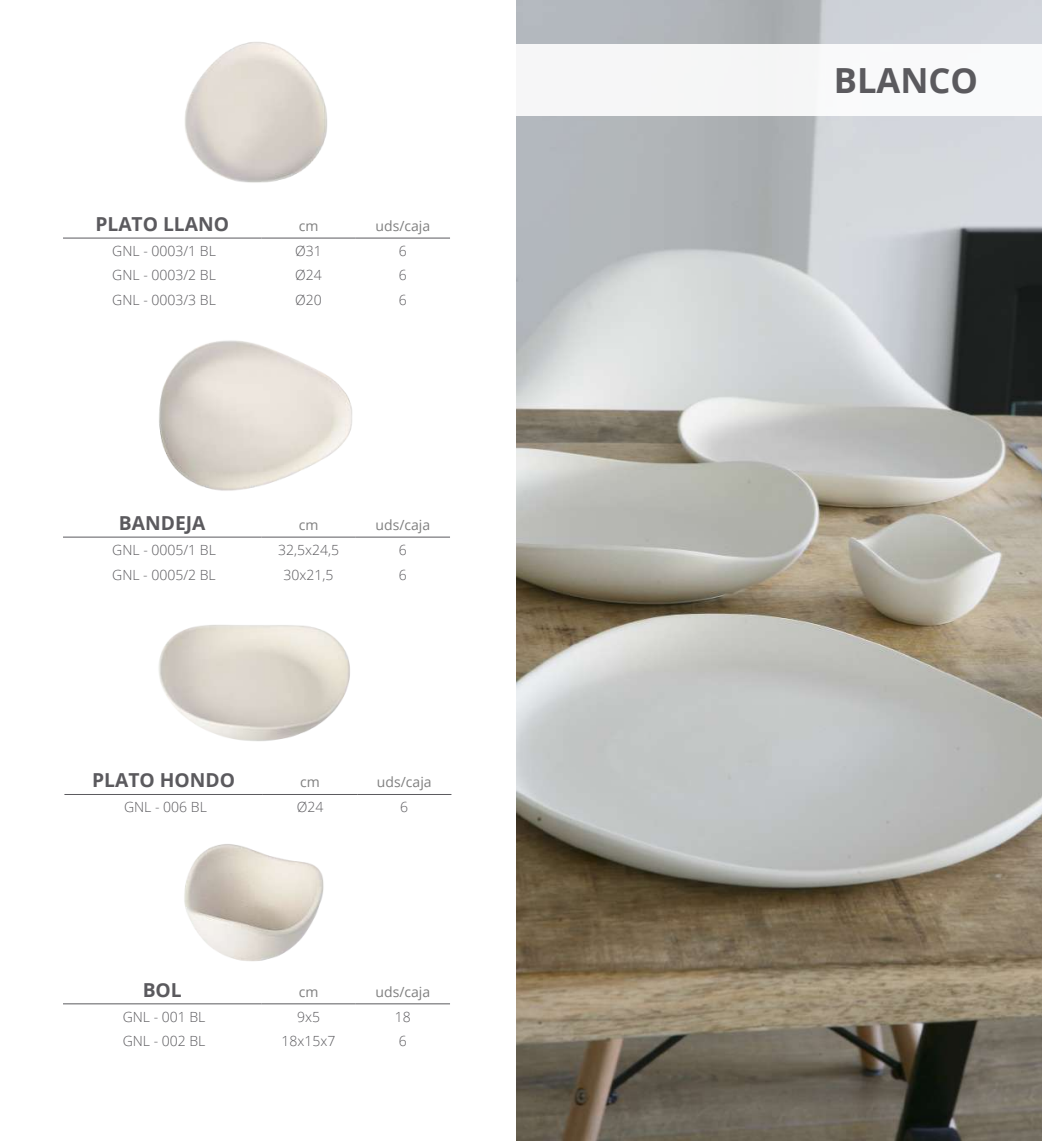
<style>
.page{position:relative;width:1042px;height:1141px;background:#fff}
.page>*{position:absolute;margin:0;border:0;box-sizing:border-box;transform-origin:0 0}
.t1{font:700 34.65px "Open Sans";color:#5b5a5e}
.t2{font:700 19.25px "Open Sans";color:#5b5a5e}
.t3{font:300 14px "Open Sans";color:#5b5a5e}
.t4{font:14px "Open Sans";color:#808080}
</style>
<div class="page">
<img style="left:516px;top:0;width:526px;height:1141px">
<div style="left:516px;top:44px;width:526px;height:72px;background:#f6f6f7"></div>
<hr style="left:261px;top:1004px;width:95px;height:1px;background:#5b5a5e">
<hr style="left:356px;top:1004px;width:94px;height:1px;background:#5b5a5e">
<hr style="left:63px;top:1004px;width:198px;height:1px;background:#5b5a5e">
<hr style="left:261px;top:537px;width:95px;height:1px;background:#5b5a5e">
<hr style="left:356px;top:537px;width:94px;height:1px;background:#5b5a5e">
<hr style="left:63px;top:537px;width:198px;height:1px;background:#5b5a5e">
<hr style="left:263px;top:794px;width:94px;height:1px;background:#5b5a5e">
<hr style="left:357px;top:794px;width:94px;height:1px;background:#5b5a5e">
<hr style="left:64px;top:794px;width:199px;height:1px;background:#5b5a5e">
<hr style="left:261px;top:238px;width:95px;height:1px;background:#5b5a5e">
<hr style="left:356px;top:238px;width:94px;height:1px;background:#5b5a5e">
<hr style="left:63px;top:238px;width:198px;height:1px;background:#5b5a5e">
<img style="left:159px;top:340px;width:193px;height:151px">
<img style="left:184px;top:42px;width:143px;height:141px">
<img style="left:158px;top:625px;width:192px;height:116px">
<img style="left:184px;top:844px;width:140px;height:117px">
<h2 class="t2" style="left:95px;top:210px;width:135px">PLATO LLANO</h2>
<p class="t4" style="left:299px;top:216px;width:21px">cm</p>
<p class="t4" style="left:375px;top:216px;width:56px">uds/caja</p>
<p class="t3" style="left:112px;top:241px;width:105px">GNL - 0003/1 BL</p>
<p class="t3" style="left:295px;top:241px;width:28px">Ø31</p>
<p class="t3" style="left:399px;top:241px;width:9px">6</p>
<p class="t3" style="left:112px;top:266px;width:105px">GNL - 0003/2 BL</p>
<p class="t3" style="left:295px;top:266px;width:28px">Ø24</p>
<p class="t3" style="left:399px;top:266px;width:9px">6</p>
<p class="t3" style="left:112px;top:291px;width:105px">GNL - 0003/3 BL</p>
<p class="t3" style="left:295px;top:291px;width:28px">Ø20</p>
<p class="t3" style="left:399px;top:291px;width:9px">6</p>
<h2 class="t2" style="left:119px;top:510px;width:88px">BANDEJA</h2>
<p class="t4" style="left:299px;top:515px;width:21px">cm</p>
<p class="t4" style="left:375px;top:515px;width:56px">uds/caja</p>
<p class="t3" style="left:112px;top:540px;width:105px">GNL - 0005/1 BL</p>
<p class="t3" style="left:278px;top:540px;width:62px">32,5x24,5</p>
<p class="t3" style="left:399px;top:540px;width:9px">6</p>
<p class="t3" style="left:112px;top:565px;width:105px">GNL - 0005/2 BL</p>
<p class="t3" style="left:284px;top:565px;width:51px">30x21,5</p>
<p class="t3" style="left:399px;top:565px;width:9px">6</p>
<h2 class="t2" style="left:92px;top:767px;width:144px">PLATO HONDO</h2>
<p class="t4" style="left:300px;top:773px;width:21px">cm</p>
<p class="t4" style="left:377px;top:773px;width:56px">uds/caja</p>
<p class="t3" style="left:124px;top:797px;width:84px">GNL - 006 BL</p>
<p class="t3" style="left:297px;top:797px;width:28px">Ø24</p>
<p class="t3" style="left:400px;top:797px;width:9px">6</p>
<h2 class="t2" style="left:143px;top:976px;width:41px">BOL</h2>
<p class="t4" style="left:299px;top:982px;width:21px">cm</p>
<p class="t4" style="left:375px;top:982px;width:56px">uds/caja</p>
<p class="t3" style="left:123px;top:1007px;width:84px">GNL - 001 BL</p>
<p class="t3" style="left:297px;top:1007px;width:24px">9x5</p>
<p class="t3" style="left:395px;top:1007px;width:17px">18</p>
<p class="t3" style="left:123px;top:1032px;width:84px">GNL - 002 BL</p>
<p class="t3" style="left:282px;top:1032px;width:55px">18x15x7</p>
<p class="t3" style="left:399px;top:1032px;width:9px">6</p>
<h1 class="t1" style="left:834px;top:56px;width:146px">BLANCO</h1>
</div>
